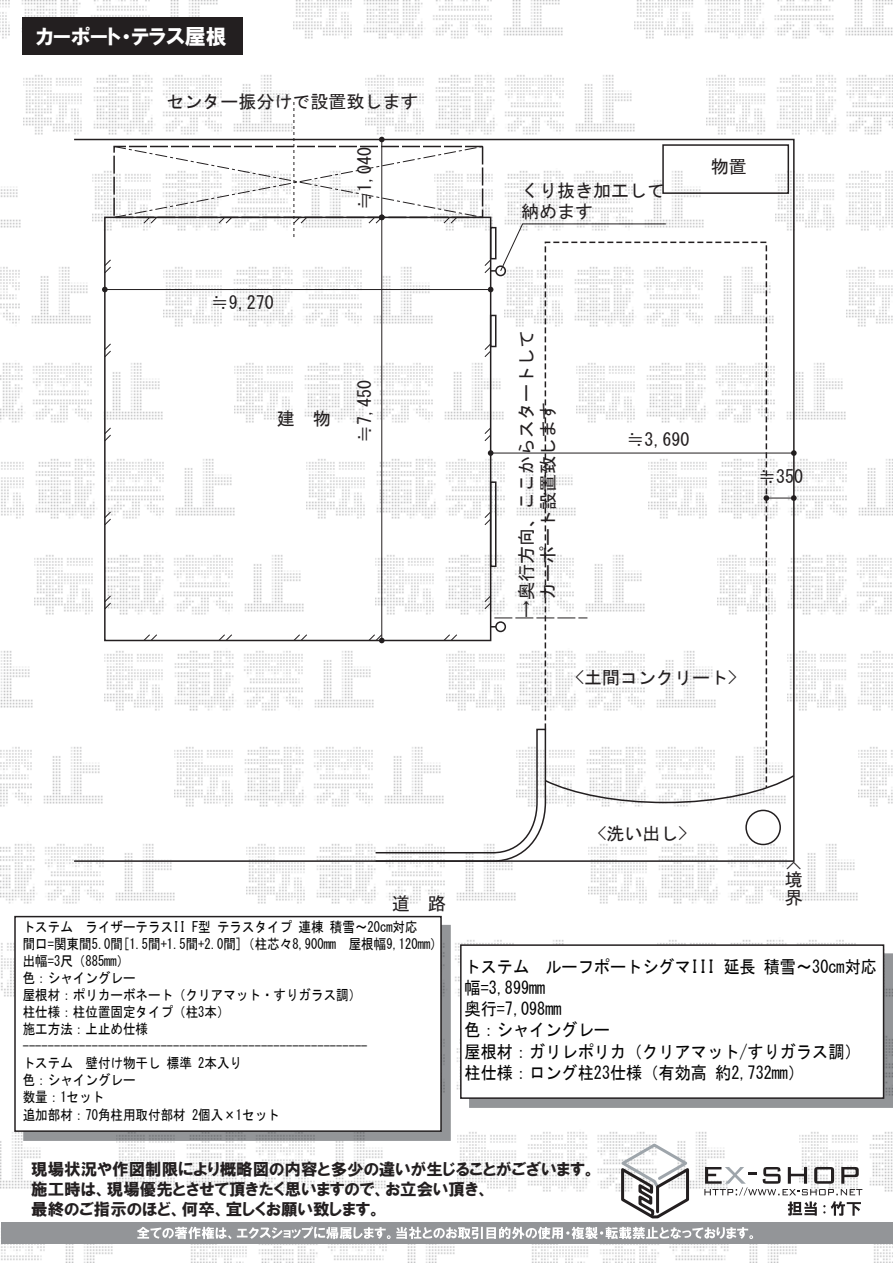
<style>
.page{position:relative;width:893px;height:1263px;background:#fff}
.page>*{position:absolute;margin:0;border:0;box-sizing:border-box;transform-origin:0 0}
.t1{font:21px "HGP Soei Kakugothic UB";color:#fff}
.t2{font:18px/21.6px "MS Gothic";color:#231f20}
.t3{font:17.55px/21.1px "MS Gothic";color:#030303;scale:.92 1}
.t4{font:16.5px/19.8px "HGP Soei Kakugothic UB";color:#231f20}
.t5{font:14.25px/17.1px "MS Gothic";color:#030303;scale:.88 1}
</style>
<div class="page">
<img style="left:0;top:0;width:218px;height:39px">
<img style="left:293px;top:0;width:270px;height:39px">
<img style="left:635px;top:0;width:258px;height:39px">
<img style="left:24px;top:75px;width:266px;height:60px">
<img style="left:365px;top:75px;width:267px;height:25px">
<img style="left:707px;top:75px;width:186px;height:60px">
<img style="left:93px;top:174px;width:10px;height:48px">
<img style="left:0;top:186px;width:21px;height:42px">
<img style="left:667px;top:171px;width:37px;height:57px">
<img style="left:776px;top:168px;width:117px;height:63px">
<img style="left:163px;top:274px;width:270px;height:53px">
<img style="left:0;top:267px;width:91px;height:57px">
<img style="left:505px;top:274px;width:269px;height:53px">
<img style="left:846px;top:267px;width:47px;height:60px">
<img style="left:0;top:363px;width:163px;height:60px">
<img style="left:235px;top:360px;width:269px;height:63px">
<img style="left:768px;top:363px;width:78px;height:57px">
<img style="left:1px;top:459px;width:234px;height:60px">
<img style="left:307px;top:457px;width:237px;height:63px">
<img style="left:768px;top:459px;width:125px;height:60px">
<img style="left:34px;top:555px;width:270px;height:60px">
<img style="left:376px;top:553px;width:168px;height:63px">
<img style="left:768px;top:555px;width:124px;height:60px">
<img style="left:105px;top:651px;width:269px;height:60px">
<img style="left:0;top:651px;width:33px;height:57px">
<img style="left:446px;top:651px;width:98px;height:60px">
<img style="left:788px;top:651px;width:105px;height:60px">
<img style="left:0;top:747px;width:103px;height:60px">
<img style="left:175px;top:747px;width:198px;height:60px">
<img style="left:858px;top:747px;width:35px;height:60px">
<img style="left:0;top:844px;width:175px;height:60px">
<img style="left:247px;top:844px;width:269px;height:60px">
<img style="left:588px;top:844px;width:270px;height:60px">
<img style="left:1px;top:943px;width:13px;height:54px">
<img style="left:455px;top:940px;width:109px;height:57px">
<img style="left:657px;top:940px;width:228px;height:13px">
<img style="left:0;top:1132px;width:44px;height:57px">
<img style="left:116px;top:1141px;width:270px;height:51px">
<img style="left:800px;top:1132px;width:93px;height:60px">
<img style="left:458px;top:1132px;width:267px;height:60px">
<img style="left:1px;top:1244px;width:112px;height:19px">
<img style="left:191px;top:1244px;width:264px;height:19px">
<img style="left:874px;top:1244px;width:19px;height:19px">
<img style="left:532px;top:1244px;width:265px;height:19px">
<svg style="left:484px;top:595px;width:8px;height:15px"></svg>
<svg style="left:484px;top:511px;width:4px;height:14px"></svg>
<svg style="left:484px;top:427px;width:8px;height:15px"></svg>
<svg style="left:484px;top:346px;width:8px;height:12px"></svg>
<svg style="left:107px;top:595px;width:5px;height:15px"></svg>
<svg style="left:107px;top:511px;width:5px;height:13px"></svg>
<svg style="left:107px;top:427px;width:4px;height:13px"></svg>
<svg style="left:107px;top:343px;width:4px;height:13px"></svg>
<svg style="left:145px;top:634px;width:12px;height:4px"></svg>
<svg style="left:220px;top:634px;width:12px;height:4px"></svg>
<svg style="left:295px;top:634px;width:12px;height:4px"></svg>
<svg style="left:446px;top:634px;width:11px;height:4px"></svg>
<div style="left:662px;top:144px;width:127px;height:50px;border:2px solid #231f20"></div>
<div style="left:490px;top:315px;width:6px;height:32px;border:2px solid #231f20"></div>
<div style="left:490px;top:481px;width:6px;height:86px;border:2px solid #231f20"></div>
<div style="left:495px;top:265px;width:11px;height:11px;border:2px solid #231f20;border-radius:50%"></div>
<div style="left:495px;top:621px;width:11px;height:11px;border:2px solid #231f20;border-radius:50%"></div>
<svg style="left:494px;top:617px;width:50px;height:1px"></svg>
<svg style="left:544px;top:241px;width:224px;height:487px"></svg>
<svg style="left:374px;top:728px;width:422px;height:134px"></svg>
<div style="left:745px;top:810px;width:36px;height:35px;border:2px solid #231f20;border-radius:50%"></div>
<svg style="left:617px;top:1141px;width:75px;height:78px"></svg>
<svg style="left:704px;top:1167px;width:158px;height:28px"></svg>
<div style="left:22px;top:17px;width:220px;height:38px;background:#231f20"></div>
<div style="left:1px;top:1222px;width:892px;height:22px;background:#939598"></div>
<svg style="left:137px;top:1226px;width:616px;height:13px"></svg>
<div style="left:469px;top:953px;width:424px;height:155px;background:#939598"></div>
<div style="left:460px;top:944px;width:424px;height:155px;background:#fff;border:2px solid #231f20"></div>
<div style="left:23px;top:925px;width:428px;height:216px;background:#939598;border:2px solid #939598"></div>
<div style="left:14px;top:916px;width:428px;height:216px;background:#fff;border:2px solid #231f20"></div>
<svg style="left:788px;top:1201px;width:29px;height:15px"></svg>
<svg style="left:831px;top:1201px;width:30px;height:15px"></svg>
<hr style="left:105px;top:289px;width:386px;height:1px;background:#231f20">
<svg style="left:488px;top:287px;width:5px;height:5px"></svg>
<svg style="left:102px;top:287px;width:6px;height:5px"></svg>
<hr style="left:381px;top:217px;width:1px;height:423px;background:#231f20">
<svg style="left:368px;top:634px;width:17px;height:9px"></svg>
<hr style="left:491px;top:453px;width:303px;height:1px;background:#231f20">
<svg style="left:791px;top:450px;width:6px;height:6px"></svg>
<svg style="left:488px;top:450px;width:5px;height:6px"></svg>
<svg style="left:763px;top:495px;width:34px;height:6px"></svg>
<svg style="left:104px;top:100px;width:563px;height:174px"></svg>
<h1 class="t1" style="left:36px;top:26px;width:192px">カーポート・テラス屋根</h1>
<p class="t2" style="left:166px;top:91px;width:253px">センター振分けで設置致します</p>
<p class="t2" style="left:354px;top:210px;width:64px;rotate:-90deg">≒1,040</p>
<p class="t2" style="left:211px;top:292px;width:64px">≒9,270</p>
<p class="t2" style="left:277px;top:407px;width:55px">建　物</p>
<p class="t2" style="left:354px;top:443px;width:64px;rotate:-90deg">≒7,450</p>
<p class="t2" style="left:521px;top:179px;width:145px">くり抜き加工して納めます</p>
<p class="t2" style="left:711px;top:156px;width:37px">物置</p>
<p class="t2" style="left:516px;top:618px;width:289px;rotate:-90deg">→奥行方向、ここからスタートして　カーポート設置致します</p>
<p class="t2" style="left:627px;top:429px;width:64px">≒3,690</p>
<p class="t2" style="left:575px;top:667px;width:163px">&lt;土間コンクリート&gt;</p>
<p class="t2" style="left:758px;top:466px;width:47px">≒350</p>
<p class="t2" style="left:392px;top:893px;width:55px">道　路</p>
<p class="t5" style="left:23px;top:918px;width:479px">トステム ライザーテラスII F型 テラスタイプ 連棟 積雪～20cm対応<br>間口=関東間5.0間[1.5間+1.5間+2.0間]（柱芯々8,900mm　屋根幅9,120mm）出幅=3尺（885mm）<br>色：シャイングレー<br>屋根材：ポリカーボネート（クリアマット・すりガラス調）<br>柱仕様：柱位置固定タイプ（柱3本）<br>施工方法：上止め仕様-------------------------------------------------------<br>トステム 壁付け物干し 標準 2本入り<br>色：シャイングレー<br>数量：1セット<br>追加部材：70角柱用取付部材 2個入×1セット</p>
<p class="t2" style="left:597px;top:823px;width:91px">&lt;洗い出し&gt;</p>
<p class="t2" style="left:804px;top:861px;width:10px;rotate:90deg">&lt;</p>
<p class="t2" style="left:785px;top:870px;width:19px;line-height:18px">境界</p>
<p class="t3" style="left:464px;top:956px;width:450px">トステム ルーフポートシグマIII 延長 積雪～30cm対応幅=3,899mm<br>奥行=7,098mm<br>色：シャイングレー<br>屋根材：ガリレポリカ（クリアマット/すりガラス調）柱仕様：ロング柱23仕様（有効高 約2,732mm）</p>
<p class="t4" style="left:31px;top:1159px;width:566px">現場状況や作図制限により概略図の内容と多少の違いが生じることがございます。施工時は、現場優先とさせて頂きたく思いますので、お立会い頂き、<br>最終のご指示のほど、何卒、宜しくお願い致します。</p>
</div>
